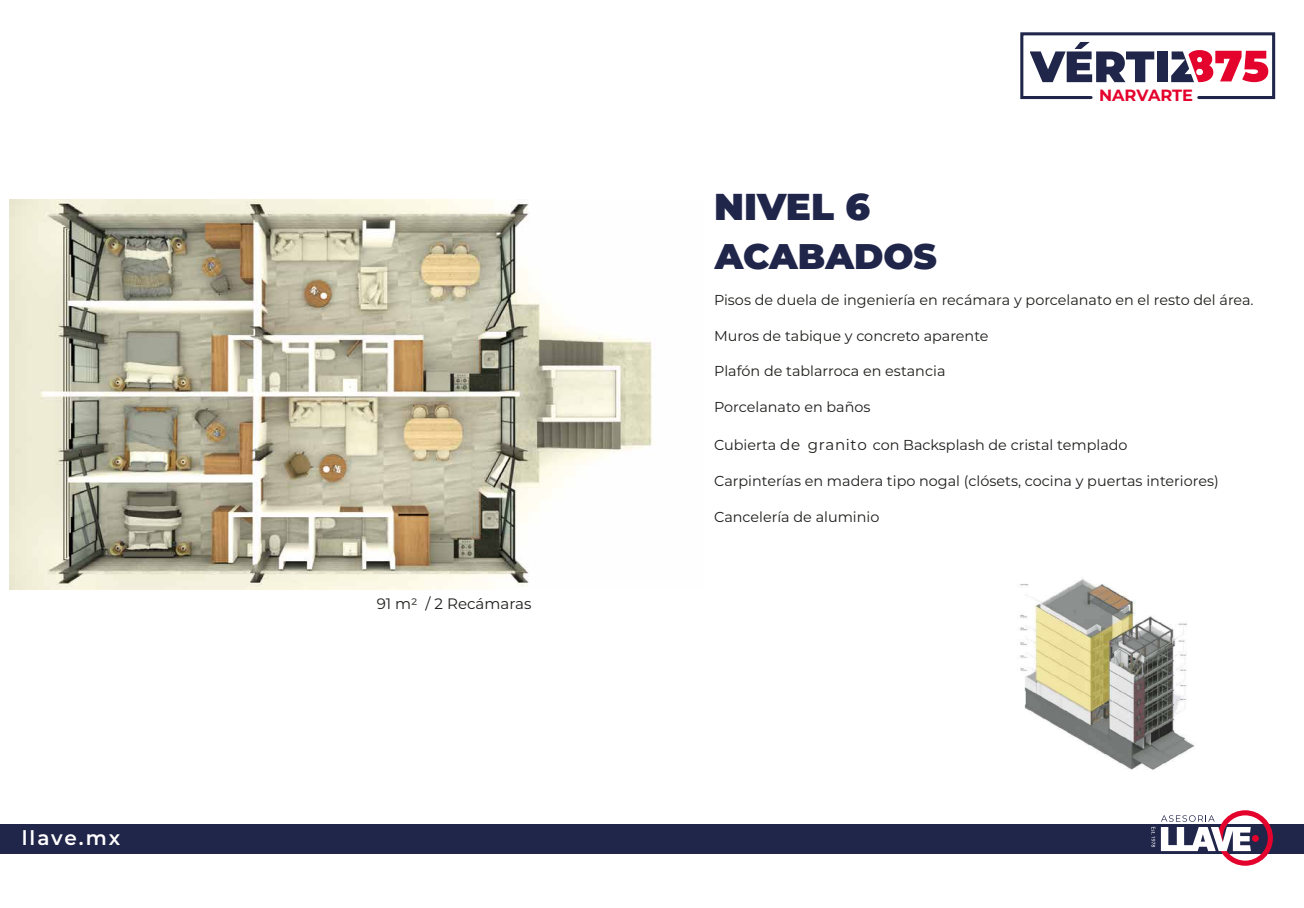
<style>
.page{position:relative;width:1304px;height:908px;background:#fff}
.page>*{position:absolute;margin:0;border:0;box-sizing:border-box;transform-origin:0 0}
.t1{font:900 37.3px "Montserrat";color:#20254a}
.t2{font:900 35.6px "Montserrat";color:#20254a}
.t3{font:600 20px "Montserrat";letter-spacing:.1em;color:#fff}
.t4{font:700 16.2px "Montserrat";color:#e4032c}
.t5{font:15.1px "Montserrat";color:#1d1d1b}
.t6{font:14.4px "Montserrat";color:#1d1d1b}
.s1{font-size:15.1px}
</style>
<div class="page">
<img style="left:10px;top:200px;width:644px;height:389px">
<div style="left:0;top:823px;width:1304px;height:30px;background:#20254a"></div>
<svg style="left:1151px;top:826px;width:4px;height:20px"></svg>
<svg style="left:1161px;top:810px;width:112px;height:55px"></svg>
<svg style="left:1020px;top:32px;width:256px;height:68px"></svg>
<img style="left:1020px;top:579px;width:175px;height:191px">
<h3 class="t3" style="left:22px;top:823px;width:100px">llave.mx</h3>
<p class="t5" style="left:377px;top:593px;width:156px">91 m2 / 2 Recámaras</p>
<h1 class="t1" style="left:714px;top:179px;width:157px">NIVEL 6</h1>
<p class="t4" style="left:1099px;top:84px;width:96px">NARVARTE</p>
<h2 class="t2" style="left:715px;top:229px;width:224px">ACABADOS</h2>
<p class="t6" style="left:714px;top:289px;width:541px">Pisos de duela de ingeniería en recámara y porcelanato en el resto del área.</p>
<p class="t6" style="left:714px;top:325px;width:276px">Muros de tabique y concreto aparente</p>
<p class="t6" style="left:714px;top:361px;width:233px">Plafón de tablarroca en estancia</p>
<p class="t6" style="left:714px;top:397px;width:158px">Porcelanato en baños</p>
<p class="t6" style="left:714px;top:435px;width:415px">Cubierta <span class="s1">d e g r a n it o</span> con Backsplash de cristal templado</p>
<p class="t6" style="left:714px;top:471px;width:506px">Carpinterías en madera tipo nogal (clósets, cocina y puertas interiores)</p>
<p class="t6" style="left:714px;top:507px;width:167px">Cancelería de aluminio</p>
</div>
